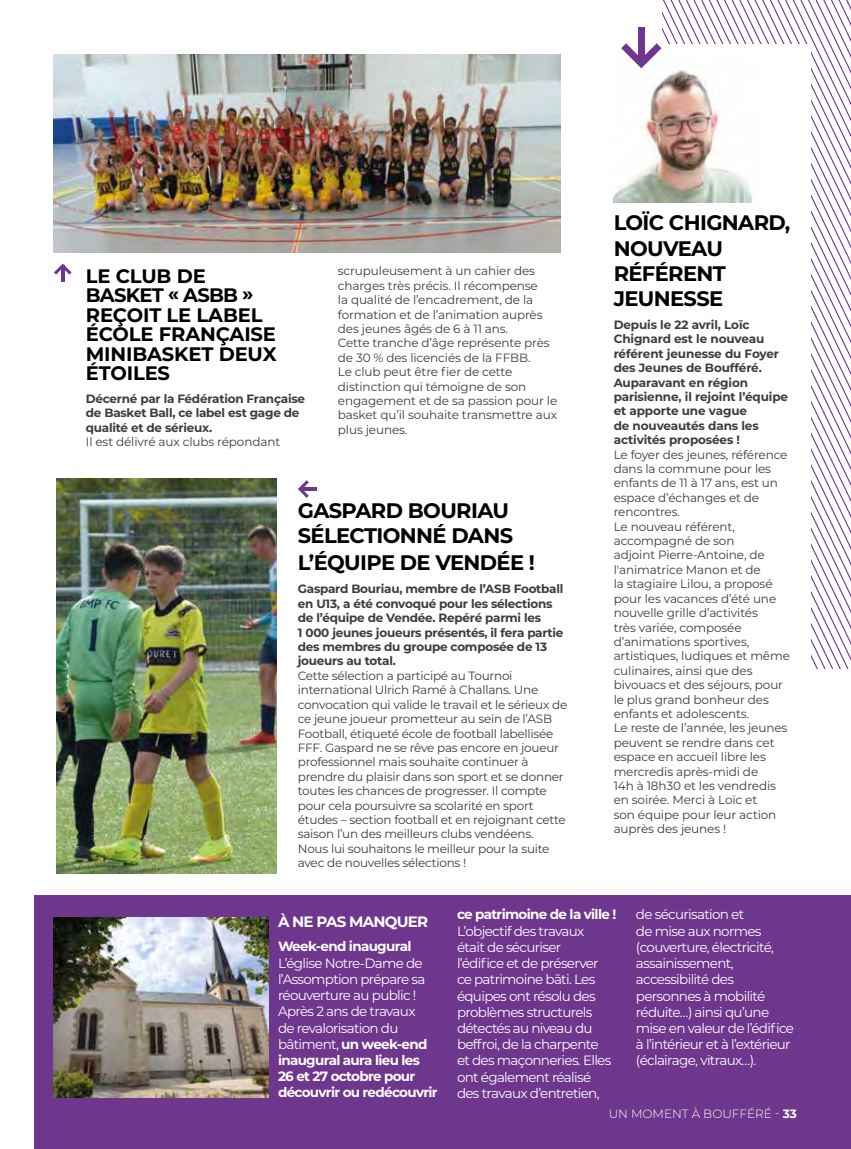
<style>
.page{position:relative;width:851px;height:1149px;background:#fff}
.page>*{position:absolute;margin:0;border:0;box-sizing:border-box;transform-origin:0 0}
.t1{font:700 21px/25.2px "Montserrat";letter-spacing:-.03em;color:#000}
.t2{font:700 19.5px/19.5px "Montserrat";letter-spacing:-.01em;color:#000}
.t3{font:700 15px "Montserrat";letter-spacing:-.05em;color:#fff}
.t4{font:13.5px/16.2px "Montserrat";letter-spacing:-.05em;color:#fff}
.t5{font:700 13.5px "Montserrat";letter-spacing:-.05em;color:#fff}
.t6{font:12px/14.4px "Montserrat";letter-spacing:-.01em;color:#3c3c3b}
.t7{font:700 12px/14.4px "Montserrat";letter-spacing:-.02em;color:#3c3c3b}
.t8{font:300 12px "Montserrat";color:#fff}
.s1{font-weight:700}
</style>
<div class="page">
<img style="left:54px;top:54px;width:506px;height:198px">
<hr style="left:61px;top:266px;width:3px;height:16px;background:#6e368c">
<svg style="left:54px;top:263px;width:18px;height:11px"></svg>
<svg style="left:662px;top:0;width:188px;height:668px"></svg>
<img style="left:56px;top:478px;width:220px;height:395px">
<hr style="left:300px;top:487px;width:16px;height:3px;background:#6e368c">
<svg style="left:298px;top:480px;width:11px;height:17px"></svg>
<div style="left:595px;top:44px;width:215px;height:675px;background:#fff"></div>
<div style="left:34px;top:895px;width:816px;height:253px;background:#6e368c"></div>
<img style="left:613px;top:68px;width:140px;height:134px">
<img style="left:54px;top:917px;width:215px;height:180px">
<div style="left:637px;top:27px;width:7px;height:36px;background:#6e368c"></div>
<svg style="left:621px;top:43px;width:40px;height:25px"></svg>
<h2 class="t2" style="left:86px;top:265px;width:192px">LE CLUB DE<br>BASKET « ASBB »<br>REÇOIT LE LABEL<br>ÉCOLE FRANÇAISE<br>MINIBASKET DEUX<br>ÉTOILES</h2>
<p class="t7" style="left:86px;top:391px;width:221px">Décerné par la Fédération Française de Basket Ball, ce label est gage de qualité et de sérieux.</p>
<p class="t6" style="left:86px;top:434px;width:196px">Il est délivré aux clubs répondant</p>
<p class="t6" style="left:338px;top:263px;width:221px">scrupuleusement à un cahier des charges très précis. Il récompense<br>la qualité de l’encadrement, de la formation et de l’animation auprès des jeunes âgés de 6 à 11 ans.<br>Cette tranche d’âge représente près de 30 % des licenciés de la FFBB.<br>Le club peut être fier de cette distinction qui témoigne de son engagement et de sa passion pour le basket qu’il souhaite transmettre aux plus jeunes.</p>
<h1 class="t1" style="left:298px;top:496px;width:238px;line-height:26.1px">GASPARD BOURIAU<br>SÉLECTIONNÉ DANS<br>L’ÉQUIPE DE VENDÉE !</h1>
<p class="t7" style="left:298px;top:581px;width:267px">Gaspard Bouriau, membre de l’ASB Football en U13, a été convoqué pour les sélections de l’équipe de Vendée. Repéré parmi les<br>1 000 jeunes joueurs présentés, il fera partie des membres du groupe composée de 13 joueurs au total.</p>
<p class="t6" style="left:298px;top:667px;width:271px">Cette sélection a participé au Tournoi international Ulrich Ramé à Challans. Une convocation qui valide le travail et le sérieux de ce jeune joueur prometteur au sein de l’ASB Football, étiqueté école de football labellisée FFF. Gaspard ne se rêve pas encore en joueur professionnel mais souhaite continuer à prendre du plaisir dans son sport et se donner toutes les chances de progresser. Il compte pour cela poursuivre sa scolarité en sport études – section football et en rejoignant cette saison l’un des meilleurs clubs vendéens.<br>Nous lui souhaitons le meilleur pour la suite avec de nouvelles sélections !</p>
<h1 class="t1" style="left:613px;top:209px;width:178px">LOÏC CHIGNARD,<br>NOUVEAU<br>RÉFÉRENT<br>JEUNESSE</h1>
<p class="t7" style="left:613px;top:317px;width:176px">Depuis le 22 avril, Loïc<br>Chignard est le nouveau référent jeunesse du Foyer des Jeunes de Boufféré.<br>Auparavant en région parisienne, il rejoint l’équipe et apporte une vague<br>de nouveautés dans les activités proposées !</p>
<p class="t6" style="left:613px;top:446px;width:178px">Le foyer des jeunes, référence dans la commune pour les enfants de 11 à 17 ans, est un espace d’échanges et de rencontres.<br>Le nouveau référent, accompagné de son<br>adjoint Pierre-Antoine, de l'animatrice Manon et de<br>la stagiaire Lilou, a proposé pour les vacances d’été une nouvelle grille d’activités<br>très variée, composée d’animations sportives, artistiques, ludiques et même culinaires, ainsi que des bivouacs et des séjours, pour le plus grand bonheur des enfants et adolescents.<br>Le reste de l’année, les jeunes peuvent se rendre dans cet espace en accueil libre les mercredis après-midi de<br>14h à 18h30 et les vendredis en soirée. Merci à Loïc et<br>son équipe pour leur action auprès des jeunes !</p>
<p class="t3" style="left:278px;top:910px;width:152px">À NE PAS MANQUER</p>
<p class="t5" style="left:278px;top:936px;width:135px">Week-end inaugural</p>
<p class="t4" style="left:278px;top:954px;width:161px">L’église Notre-Dame de l’Assomption prépare sa réouverture au public !<br>Après 2 ans de travaux<br>de revalorisation du bâtiment, <span class="s1">un week-end inaugural aura lieu les<br>26 et 27 octobre pour découvrir ou redécouvrir</span></p>
<p class="t5" style="left:457px;top:904px;width:161px">ce patrimoine de la ville !</p>
<p class="t4" style="left:457px;top:922px;width:156px">L’objectif des travaux était de sécuriser l’édifice et de préserver ce patrimoine bâti. Les équipes ont résolu des problèmes structurels détectés au niveau du beffroi, de la charpente et des maçonneries. Elles ont également réalisé des travaux d’entretien,</p>
<p class="t4" style="left:636px;top:905px;width:159px">de sécurisation et<br>de mise aux normes (couverture, électricité, assainissement, accessibilité des personnes à mobilité réduite…) ainsi qu’une mise en valeur de l’édifice à l’intérieur et à l’extérieur (éclairage, vitraux…).</p>
<p class="t8" style="left:608px;top:1105px;width:190px">UN MOMENT À BOUFFÉRÉ - <span class="s1">33</span></p>
</div>
